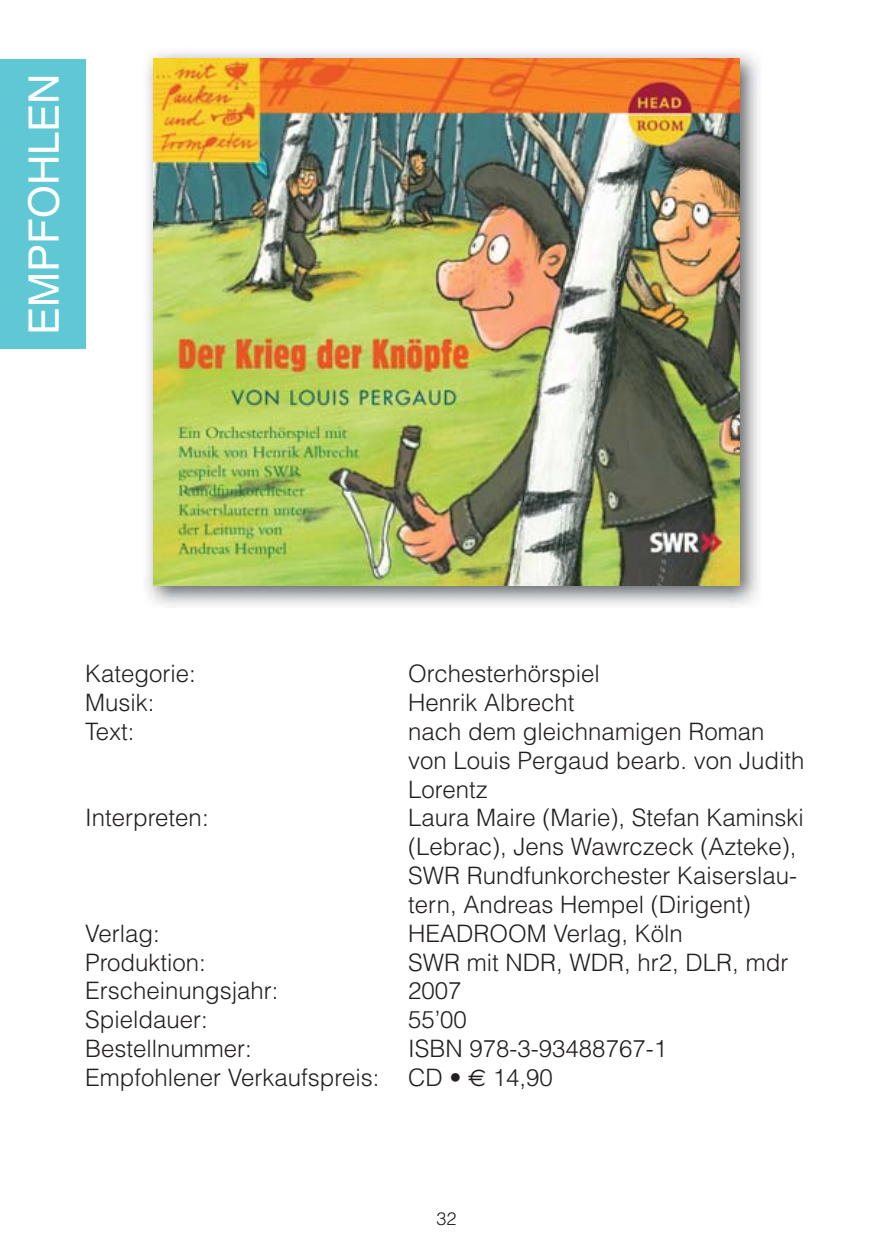
<style>
.page{position:relative;width:893px;height:1259px;background:#fff}
.page>*{position:absolute;margin:0;border:0;box-sizing:border-box;transform-origin:0 0}
.t1{font:42px "Helvetica";color:#fff}
.t2{font:300 24px/28.8px "Helvetica";color:#231f20}
.t3{font:300 18px "Helvetica";color:#231f20}
.s1{font-family:"Euro Sans";font-weight:400}
</style>
<div class="page">
<div style="left:0;top:60px;width:85px;height:289px;background:#60c8d4"></div>
<img style="left:146px;top:52px;width:614px;height:554px">
<img style="left:154px;top:59px;width:585px;height:527px">
<h1 class="t1" style="left:29px;top:335px;width:263px;rotate:-90deg">EMPFOHLEN</h1>
<p class="t2" style="left:85px;top:662px;width:112px">Kategorie:</p>
<p class="t2" style="left:408px;top:662px;width:193px">Orchesterhörspiel</p>
<p class="t2" style="left:85px;top:690px;width:71px">Musik:</p>
<p class="t2" style="left:408px;top:690px;width:168px">Henrik Albrecht</p>
<p class="t2" style="left:85px;top:719px;width:51px">Text:</p>
<p class="t2" style="left:408px;top:719px;width:398px">nach dem gleichnamigen Roman von Louis Pergaud bearb. von Judith<br>Lorentz</p>
<p class="t2" style="left:85px;top:806px;width:125px">Interpreten:</p>
<p class="t2" style="left:408px;top:806px;width:397px">Laura Maire (Marie), Stefan Kaminski (Lebrac), Jens Wawrczeck (Azteke), SWR Rundfunkorchester Kaiserslau&shy;tern, Andreas Hempel (Dirigent)</p>
<p class="t2" style="left:85px;top:921px;width:76px">Verlag:</p>
<p class="t2" style="left:408px;top:921px;width:276px">HEADROOM Verlag, Köln</p>
<p class="t2" style="left:85px;top:950px;width:122px">Produktion:</p>
<p class="t2" style="left:408px;top:950px;width:382px">SWR mit NDR, WDR, hr2, DLR, mdr</p>
<p class="t2" style="left:85px;top:978px;width:195px">Erscheinungsjahr:</p>
<p class="t2" style="left:408px;top:978px;width:55px">2007</p>
<p class="t2" style="left:85px;top:1007px;width:124px">Spieldauer:</p>
<p class="t2" style="left:408px;top:1007px;width:60px">55’00</p>
<p class="t2" style="left:85px;top:1036px;width:168px">Bestellnummer:</p>
<p class="t2" style="left:85px;top:1036px;width:583px;text-indent:323px">ISBN 978-3-93488767-1<br>Empfohlener Verkaufspreis: CD • <span class="s1">€</span> 14,90</p>
<p class="t3" style="left:436px;top:1211px;width:22px">32</p>
</div>
